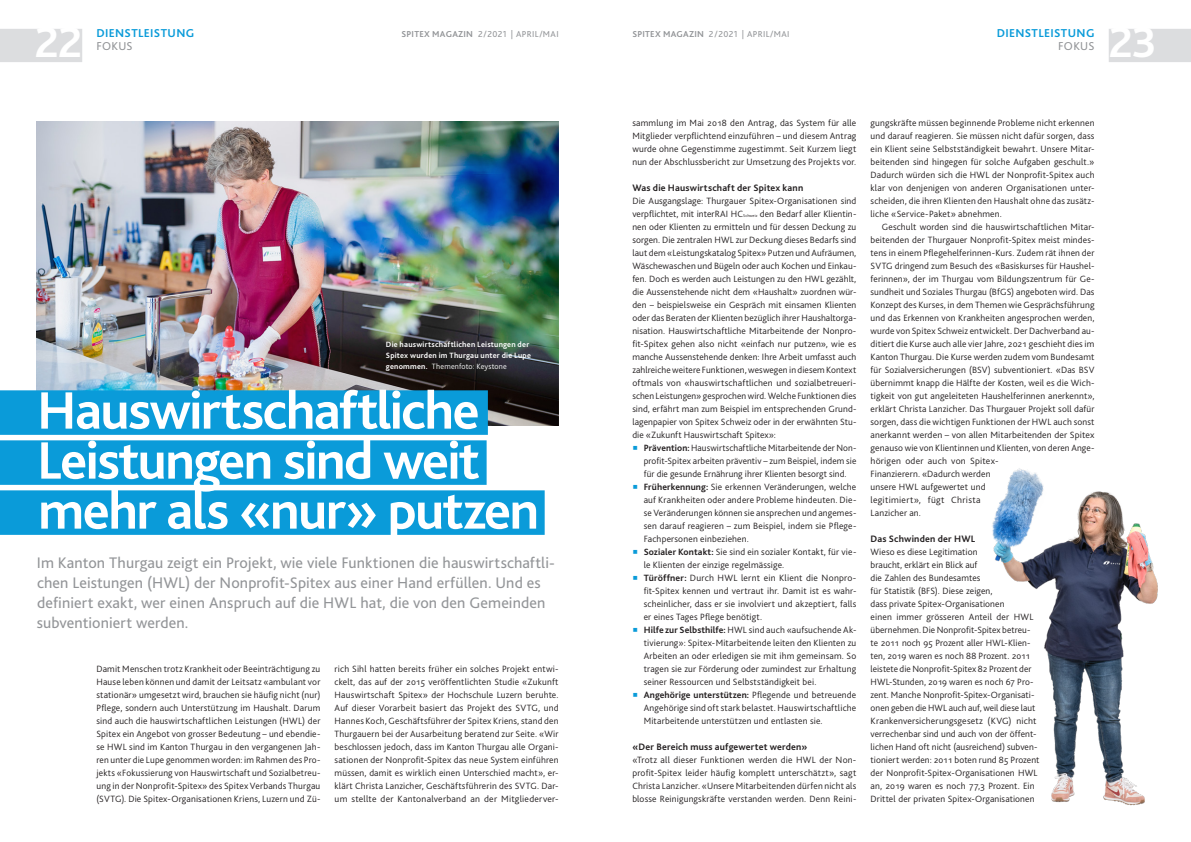
<style>
.page{position:relative;width:1191px;height:842px;background:#fff}
.page>*{position:absolute;margin:0;border:0;box-sizing:border-box;transform-origin:0 0}
.t1{font:700 55px/50px "Bliss 2";letter-spacing:-.03em;color:#fff}
.t2{font:700 45px "Bliss 2";color:#fff}
.t3{font:16px/20px "Bliss 2";letter-spacing:.005em;color:#939598}
.t4{font:700 12px "Bliss 2";letter-spacing:.03em;color:#0a9bd9}
.t5{font:12px "Bliss 2";letter-spacing:.02em;color:#939598}
.t6{font:700 9.8px "Bliss 2";letter-spacing:.02em;color:#231f20}
.t7{font:300 9.5px/13px "Bliss 2";letter-spacing:.015em;color:#231f20;text-align:justify}
.t8{font:9px "Bliss 2";letter-spacing:.04em;color:#939598}
.t9{font:700 8px/11px "Bliss 2";letter-spacing:.03em;color:#fff}
.s1{font-weight:700}
.s2{font-weight:300}
.s3{font-size:4.3px}
.s4{font-family:"Source Sans Pro";color:#0a9bd9}
</style>
<div class="page">
<div style="left:0;top:29px;width:82px;height:33px;background:#dcdddf"></div>
<div style="left:1108px;top:29px;width:83px;height:33px;background:#dcdddf"></div>
<img style="left:37px;top:122px;width:521px;height:303px">
<div style="left:0;top:390px;width:488px;height:45px;background:#0a9bd9"></div>
<div style="left:0;top:440px;width:486px;height:45px;background:#0a9bd9"></div>
<div style="left:0;top:490px;width:544px;height:45px;background:#0a9bd9"></div>
<img style="left:992px;top:468px;width:166px;height:338px">
<h2 class="t2" style="left:35px;top:14px;width:49px">22</h2>
<h2 class="t2" style="left:1108px;top:14px;width:50px">23</h2>
<p class="t4" style="left:96px;top:26px;width:99px">DIENSTLEISTUNG</p>
<p class="t8" style="left:401px;top:29px;width:159px"><span class="s1">SPITEX MAGAZIN</span> 2/2021 | APRIL/MAI</p>
<p class="t5" style="left:96px;top:39px;width:38px">FOKUS</p>
<p class="t8" style="left:632px;top:29px;width:159px"><span class="s1">SPITEX MAGAZIN</span> 2/2021 | APRIL/MAI</p>
<p class="t4" style="left:996px;top:26px;width:99px">DIENSTLEISTUNG</p>
<p class="t5" style="left:1058px;top:39px;width:38px">FOKUS</p>
<p class="t9" style="left:386px;top:339px;width:147px">Die hauswirtschaftlichen Leistungen der<br>Spitex wurden im Thurgau unter die Lupe genommen. <span class="s2">Themenfoto: Keystone</span></p>
<h1 class="t1" style="left:37px;top:385px;width:504px">Hauswirtschaftliche<br>Leistungen sind weit mehr als «nur» putzen</h1>
<p class="t3" style="left:37px;top:553px;width:519px">Im Kanton Thurgau zeigt ein Projekt, wie viele Funktionen die hauswirtschaftli&shy;chen Leistungen (HWL) der Nonprofit-Spitex aus einer Hand erfüllen. Und es definiert exakt, wer einen Anspruch auf die HWL hat, die von den Gemeinden subventioniert werden.</p>
<p class="t7" style="left:96px;top:663px;width:225px">Damit Menschen trotz Krankheit oder Beeinträchtigung zu Hause leben können und damit der Leitsatz «ambulant vor stationär» umgesetzt wird, brauchen sie häufig nicht (nur)<br>Pflege, sondern auch Unterstützung im Haushalt. Darum sind auch die hauswirtschaftlichen Leistungen (HWL) der Spitex ein Angebot von grosser Bedeutung – und ebendie&shy;se HWL sind im Kanton Thurgau in den vergangenen Jah&shy;ren unter die Lupe genommen worden: im Rahmen des Pro&shy;jekts «Fokussierung von Hauswirtschaft und Sozialbetreu&shy;ung in der Nonprofit-Spitex» des Spitex Verbands Thurgau (SVTG). Die Spitex-Organisationen Kriens, Luzern und Zü-</p>
<p class="t7" style="left:334px;top:663px;width:225px">rich Sihl hatten bereits früher ein solches Projekt entwi&shy;ckelt, das auf der 2015 veröffentlichten Studie «Zukunft Hauswirtschaft Spitex» der Hochschule Luzern beruhte.<br>Auf dieser Vorarbeit basiert das Projekt des SVTG, und Hannes Koch, Geschäftsführer der Spitex Kriens, stand den Thurgauern bei der Ausarbeitung beratend zur Seite. «Wir beschlossen jedoch, dass im Kanton Thurgau alle Organi&shy;sationen der Nonprofit-Spitex das neue System einführen müssen, damit es wirklich einen Unterschied macht», er&shy;klärt Christa Lanzicher, Geschäftsführerin des SVTG. Dar&shy;um stellte der Kantonalverband an der Mitgliederver-</p>
<p class="t7" style="left:632px;top:117px;width:225px">sammlung im Mai 2018 den Antrag, das System für alle Mitglieder verpflichtend einzuführen – und diesem Antrag wurde ohne Gegenstimme zugestimmt. Seit Kurzem liegt nun der Abschlussbericht zur Umsetzung des Projekts vor.</p>
<p class="t6" style="left:632px;top:182px;width:172px">Was die Hauswirtschaft der Spitex kann</p>
<p class="t7" style="left:632px;top:195px;width:225px">Die Ausgangslage: Thurgauer Spitex-Organisationen sind verpflichtet, mit interRAI HC<span class="s3">Schweiz</span> den Bedarf aller Klientin&shy;nen oder Klienten zu ermitteln und für dessen Deckung zu sorgen. Die zentralen HWL zur Deckung dieses Bedarfs sind laut dem «Leistungskatalog Spitex» Putzen und Aufräumen, Wäschewaschen und Bügeln oder auch Kochen und Einkau&shy;fen. Doch es werden auch Leistungen zu den HWL gezählt, die Aussenstehende nicht dem «Haushalt» zuordnen wür&shy;den – beispielsweise ein Gespräch mit einsamen Klienten oder das Beraten der Klienten bezüglich ihrer Haushaltorga&shy;nisation. Hauswirtschaftliche Mitarbeitende der Nonpro&shy;fit-Spitex gehen also nicht «einfach nur putzen», wie es manche Aussenstehende denken: Ihre Arbeit umfasst auch zahlreiche weitere Funktionen, weswegen in diesem Kontext oftmals von «hauswirtschaftlichen und sozialbetreueri&shy;schen Leistungen» gesprochen wird. Welche Funktionen dies sind, erfährt man zum Beispiel im entsprechenden Grund&shy;lagenpapier von Spitex Schweiz oder in der erwähnten Stu&shy;die «Zukunft Hauswirtschaft Spitex»:</p>
<p class="t7" style="left:643px;top:442px;width:214px;text-indent:-11px"><span class="s4">■</span> <span class="s1">Prävention:</span> Hauswirtschaftliche Mitarbeitende der Non&shy;profit-Spitex arbeiten präventiv – zum Beispiel, indem sie für die gesunde Ernährung ihrer Klienten besorgt sind.</p>
<p class="t7" style="left:643px;top:481px;width:214px;text-indent:-11px"><span class="s4">■</span> <span class="s1">Früherkennung:</span> Sie erkennen Veränderungen, welche auf Krankheiten oder andere Probleme hindeuten. Die&shy;se Veränderungen können sie ansprechen und angemes&shy;sen darauf reagieren – zum Beispiel, indem sie Pflege-Fachpersonen einbeziehen.</p>
<p class="t7" style="left:643px;top:546px;width:214px;text-indent:-11px"><span class="s4">■</span> <span class="s1">Sozialer Kontakt:</span> Sie sind ein sozialer Kontakt, für vie&shy;le Klienten der einzige regelmässige.</p>
<p class="t7" style="left:643px;top:572px;width:214px;text-indent:-11px"><span class="s4">■</span> <span class="s1">Türöffner:</span> Durch HWL lernt ein Klient die Nonpro&shy;fit-Spitex kennen und vertraut ihr. Damit ist es wahr&shy;scheinlicher, dass er sie involviert und akzeptiert, falls er eines Tages Pflege benötigt.</p>
<p class="t7" style="left:643px;top:624px;width:214px;text-indent:-11px"><span class="s4">■</span> <span class="s1">Hilfe zur Selbsthilfe:</span> HWL sind auch «aufsuchende Ak&shy;tivierung»: Spitex-Mitarbeitende leiten den Klienten zu Arbeiten an oder erledigen sie mit ihm gemeinsam. So tragen sie zur Förderung oder zumindest zur Erhaltung seiner Ressourcen und Selbstständigkeit bei.</p>
<p class="t7" style="left:643px;top:689px;width:214px;text-indent:-11px"><span class="s4">■</span> <span class="s1">Angehörige unterstützen:</span> Pflegende und betreuende Angehörige sind oft stark belastet. Hauswirtschaftliche Mitarbeitende unterstützen und entlasten sie.</p>
<p class="t6" style="left:632px;top:741px;width:177px">«Der Bereich muss aufgewertet werden»</p>
<p class="t7" style="left:632px;top:754px;width:225px">«Trotz all dieser Funktionen werden die HWL der Non&shy;profit-Spitex leider häufig komplett unterschätzt», sagt Christa Lanzicher. «Unsere Mitarbeitenden dürfen nicht als blosse Reinigungskräfte verstanden werden. Denn Reini-</p>
<p class="t7" style="left:870px;top:117px;width:225px">gungskräfte müssen beginnende Probleme nicht erkennen und darauf reagieren. Sie müssen nicht dafür sorgen, dass ein Klient seine Selbstständigkeit bewahrt. Unsere Mitar&shy;beitenden sind hingegen für solche Aufgaben geschult.» Dadurch würden sich die HWL der Nonprofit-Spitex auch klar von denjenigen von anderen Organisationen unter&shy;scheiden, die ihren Klienten den Haushalt ohne das zusätz&shy;liche «Service-Paket» abnehmen.</p>
<p class="t7" style="left:870px;top:221px;width:225px;text-align:left;text-indent:11px">Geschult worden sind die hauswirtschaftlichen Mitar&shy;beitenden der Thurgauer Nonprofit-Spitex meist mindes&shy;tens in einem Pflegehelferinnen-Kurs. Zudem rät ihnen der SVTG dringend zum Besuch des «Basiskurses für Haushel&shy;ferinnen», der im Thurgau vom Bildungszentrum für Ge&shy;sundheit und Soziales Thurgau (BfGS) angeboten wird. Das Konzept des Kurses, in dem Themen wie Gesprächsführung und das Erkennen von Krankheiten angesprochen werden, wurde von Spitex Schweiz entwickelt. Der Dachverband au&shy;ditiert die Kurse auch alle vier Jahre, 2021 geschieht dies im Kanton Thurgau. Die Kurse werden zudem vom Bundesamt für Sozialversicherungen (BSV) subventioniert. «Das BSV übernimmt knapp die Hälfte der Kosten, weil es die Wich&shy;tigkeit von gut angeleiteten Haushelferinnen anerkennt», erklärt Christa Lanzicher. Das Thurgauer Projekt soll dafür sorgen, dass die wichtigen Funktionen der HWL auch sonst anerkannt werden – von allen Mitarbeitenden der Spitex genauso wie von Klientinnen und Klienten, von deren Ange&shy;hörigen oder auch von Spitex-<br>Finanzierern. «Dadurch werden<br>unsere HWL aufgewertet und<br>legitimiert», fügt Christa<br>Lanzicher an.</p>
<p class="t6" style="left:870px;top:533px;width:106px">Das Schwinden der HWL</p>
<p class="t7" style="left:870px;top:546px;width:170px;text-align:left">Wieso es diese Legitimation<br>braucht, erklärt ein Blick auf<br>die Zahlen des Bundesamtes<br>für Statistik (BFS). Diese zeigen,<br>dass private Spitex-Organisationen<br>einen immer grösseren Anteil der HWL übernehmen. Die Nonprofit-Spitex betreu&shy;te 2011 noch 95 Prozent aller HWL-Klien&shy;ten, 2019 waren es noch 88 Prozent. 2011 leistete die Nonprofit-Spitex 82 Prozent der HWL-Stunden, 2019 waren es noch 67 Pro&shy;zent. Manche Nonprofit-Spitex-Organisati&shy;onen geben die HWL auch auf, weil diese laut Krankenversicherungsgesetz (KVG) nicht verrechenbar sind und auch von der öffent&shy;lichen Hand oft nicht (ausreichend) subven&shy;tioniert werden: 2011 boten rund 85 Prozent der Nonprofit-Spitex-Organisationen HWL an, 2019 waren es noch 77,3 Prozent. Ein Drittel der privaten Spitex-Organisationen</p>
</div>
